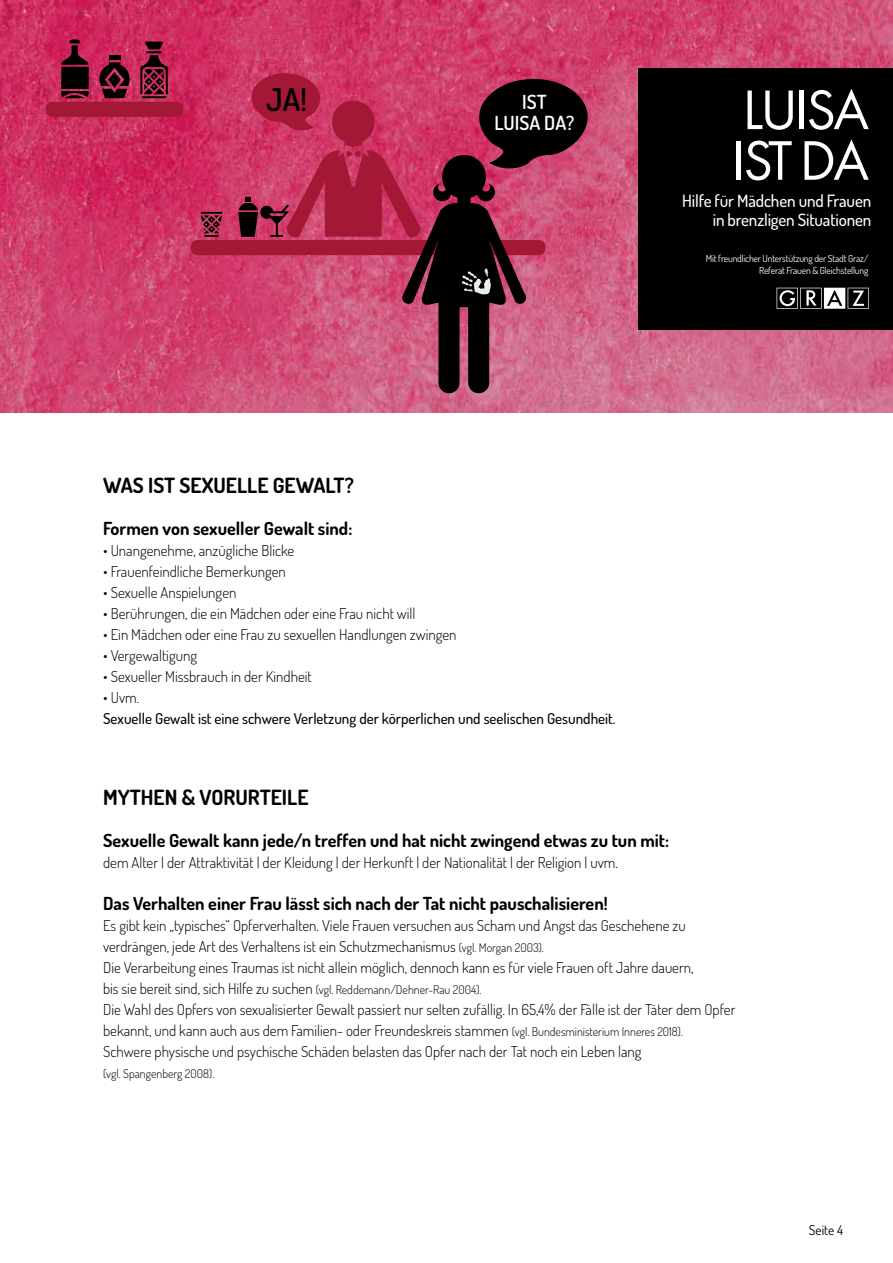
<style>
.page{position:relative;width:893px;height:1263px;background:#fff}
.page>*{position:absolute;margin:0;border:0;box-sizing:border-box;transform-origin:0 0}
.t1{font:57.75px/50.7px "Futura PT";letter-spacing:-.05em;color:#fff}
.t2{font:600 31.35px "Dosis";color:#000}
.t3{font:700 21px "Dosis";color:#000}
.t4{font:600 19.5px/21.1px "Dosis";color:#fff;text-align:center}
.t5{font:700 18px "Dosis";color:#000}
.t6{font:500 16.95px/18.9px "Dosis";letter-spacing:-.01em;color:#fff;text-align:right}
.t7{font:300 15px/21px "Dosis";color:#000}
.t8{font:500 15px "Dosis";color:#000}
.t9{font:13.5px "Dosis";color:#000}
.t10{font:300 12px "Dosis";color:#000}
.t11{font:9.6px/11.9px "Dosis";letter-spacing:-.02em;color:#fff;text-align:right}
.s1{font-size:12px}
</style>
<div class="page">
<img style="left:0;top:0;width:893px;height:412px">
<div style="left:638px;top:68px;width:255px;height:262px;background:#000"></div>
<svg style="left:777px;top:288px;width:92px;height:21px"></svg>
<div style="left:46px;top:102px;width:137px;height:15px;background:#a31834;border-radius:7px"></div>
<svg style="left:140px;top:42px;width:28px;height:56px;background:#6d1933"></svg>
<svg style="left:98px;top:62px;width:33px;height:36px"></svg>
<div style="left:109px;top:55px;width:11px;height:5px;background:#000"></div>
<svg style="left:61px;top:39px;width:28px;height:26px"></svg>
<div style="left:61px;top:67px;width:28px;height:22px;background:#000"></div>
<svg style="left:61px;top:91px;width:28px;height:7px"></svg>
<div style="left:191px;top:240px;width:354px;height:15px;background:#a31834;border-radius:7px"></div>
<svg style="left:201px;top:212px;width:21px;height:25px"></svg>
<svg style="left:238px;top:73px;width:350px;height:320px;background:#a63959"></svg>
<h2 class="t2" style="left:266px;top:79px;width:42px">JA!</h2>
<h3 class="t4" style="left:495px;top:91px;width:81px">IST<br>LUISA DA?</h3>
<h1 class="t1" style="left:732px;top:84px;width:139px">LUISA<br>IST DA</h1>
<p class="t6" style="left:682px;top:191px;width:191px">Hilfe für Mädchen und Frauen in brenzligen Situationen</p>
<p class="t11" style="left:706px;top:252px;width:164px">Mit freundlicher Unterstützung der Stadt Graz/<br>Referat Frauen &amp; Gleichstellung</p>
<h3 class="t3" style="left:103px;top:471px;width:252px">WAS IST SEXUELLE GEWALT?</h3>
<p class="t5" style="left:103px;top:516px;width:251px">Formen von sexueller Gewalt sind:</p>
<p class="t7" style="left:103px;top:539px;width:193px">• Unangenehme, anzügliche Blicke</p>
<p class="t7" style="left:103px;top:560px;width:184px">• Frauenfeindliche Bemerkungen</p>
<p class="t7" style="left:103px;top:581px;width:135px">• Sexuelle Anspielungen</p>
<p class="t7" style="left:103px;top:602px;width:314px">• Berührungen, die ein Mädchen oder eine Frau nicht will</p>
<p class="t7" style="left:103px;top:623px;width:355px">• Ein Mädchen oder eine Frau zu sexuellen Handlungen zwingen</p>
<p class="t7" style="left:103px;top:644px;width:95px">• Vergewaltigung</p>
<p class="t7" style="left:103px;top:665px;width:210px">• Sexueller Missbrauch in der Kindheit</p>
<p class="t7" style="left:103px;top:686px;width:38px">• Uvm.</p>
<p class="t8" style="left:103px;top:708px;width:514px">Sexuelle Gewalt ist eine schwere Verletzung der körperlichen und seelischen Gesundheit.</p>
<h3 class="t3" style="left:103px;top:783px;width:207px">MYTHEN &amp; VORURTEILE</h3>
<p class="t5" style="left:103px;top:828px;width:568px">Sexuelle Gewalt kann jede/n treffen und hat nicht zwingend etwas zu tun mit:</p>
<p class="t7" style="left:103px;top:851px;width:516px">dem Alter | der Attraktivität | der Kleidung | der Herkunft | der Nationalität | der Religion | uvm.</p>
<p class="t5" style="left:103px;top:891px;width:506px">Das Verhalten einer Frau lässt sich nach der Tat nicht pauschalisieren!</p>
<p class="t7" style="left:103px;top:914px;width:634px">Es gibt kein „typisches“ Opferverhalten. Viele Frauen versuchen aus Scham und Angst das Geschehene zu verdrängen, jede Art des Verhaltens ist ein Schutzmechanismus <span class="s1">(vgl. Morgan 2003).<br></span>Die Verarbeitung eines Traumas ist nicht allein möglich, dennoch kann es für viele Frauen oft Jahre dauern,<br>bis sie bereit sind, sich Hilfe zu suchen <span class="s1">(vgl. Reddemann/Dehner-Rau 2004).<br></span>Die Wahl des Opfers von sexualisierter Gewalt passiert nur selten zufällig. In 65,4% der Fälle ist der Täter dem Opfer bekannt, und kann auch aus dem Familien- oder Freundeskreis stammen <span class="s1">(vgl. Bundesministerium Inneres 2018).<br></span>Schwere physische und psychische Schäden belasten das Opfer nach der Tat noch ein Leben lang</p>
<p class="t10" style="left:103px;top:1065px;width:113px">(vgl. Spangenberg 2008).</p>
<p class="t9" style="left:809px;top:1221px;width:36px">Seite 4</p>
</div>
